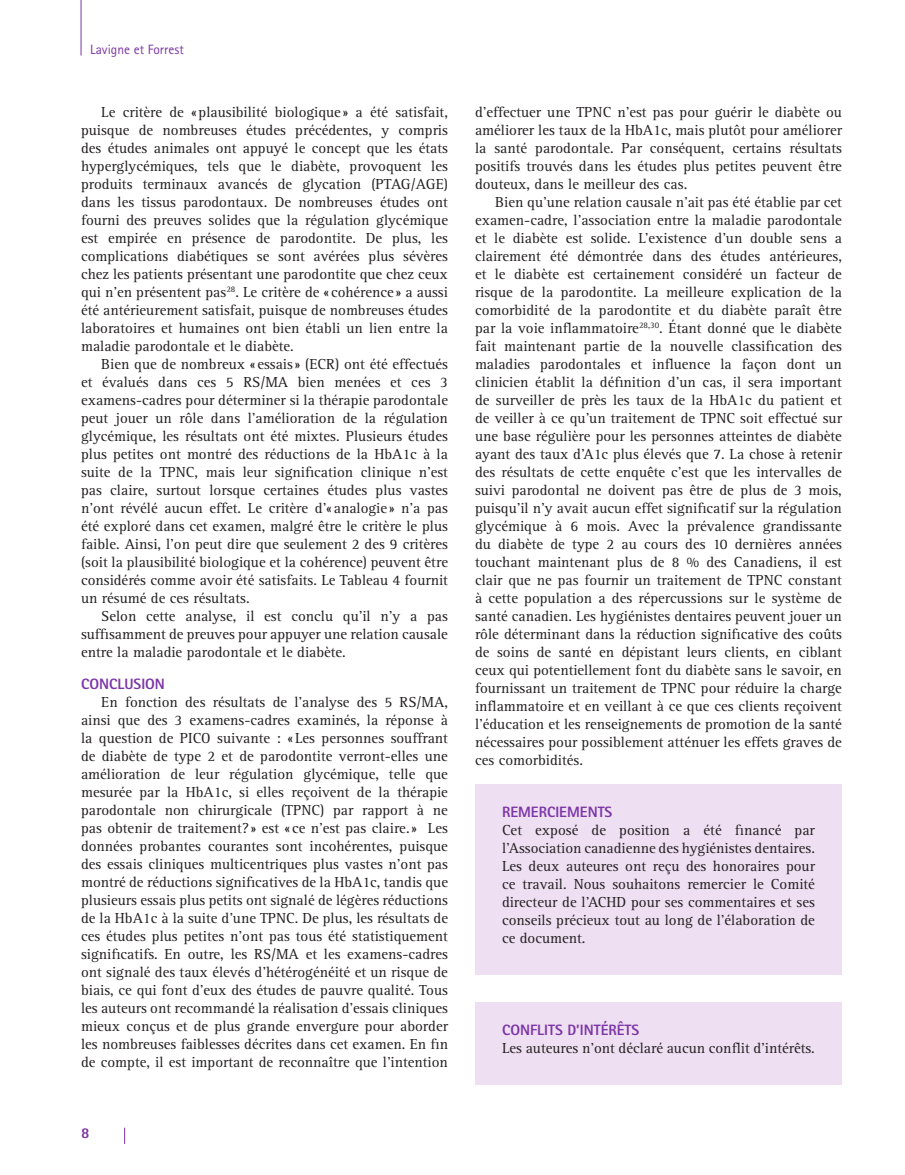
<style>
.page{position:relative;width:905px;height:1175px;background:#fff}
.page>*{position:absolute;margin:0;border:0;box-sizing:border-box;transform-origin:0 0}
.Body{font:15px/18px "Rotis Serif Std";color:#231f20;text-align:justify}
.Acknowledgment_box{font:15px/18px "Rotis Serif Std";color:#231f20;text-align:justify}
.Conflict_of_Interest{font:15px "Rotis Serif Std";color:#231f20}
.subheading_1{font:800 15px "Rotis Sans Serif Std";color:#7c35a6}
.t1{font:13.5px "Rotis Sans Serif Std";color:#7c35a6}
</style>
<div class="page">
<hr style="left:81px;top:0;width:1px;height:56px;background:#7c35a6">
<svg style="left:124px;top:1127px;width:1px;height:16px"></svg>
<div style="left:475px;top:784px;width:367px;height:190px;background:#eedff2"></div>
<div style="left:475px;top:1002px;width:367px;height:82px;background:#eedff2"></div>
<p class="t1" style="left:90px;top:42px;width:95px">Lavigne et Forrest</p>
<p class="Body" style="left:81px;top:103px;width:368px;text-indent:20px">Le critère de «plausibilité biologique » a été satisfait, puisque de nombreuses études précédentes, y compris des études animales ont appuyé le concept que les états hyperglycémiques, tels que le diabète, provoquent les produits terminaux avancés de glycation (PTAG/AGE) dans les tissus parodontaux. De nombreuses études ont fourni des preuves solides que la régulation glycémique est empirée en présence de parodontite. De plus, les complications diabétiques se sont avérées plus sévères chez les patients présentant une parodontite que chez ceux qui n’en présentent pas<sup>28</sup>. Le critère de « cohérence » a aussi été antérieurement satisfait, puisque de nombreuses études laboratoires et humaines ont bien établi un lien entre la maladie parodontale et le diabète.</p>
<p class="Body" style="left:81px;top:355px;width:368px;text-indent:20px">Bien que de nombreux « essais» (ECR) ont été effectués et évalués dans ces 5 RS/MA bien menées et ces 3 examens-cadres pour déterminer si la thérapie parodontale peut jouer un rôle dans l’amélioration de la régulation glycémique, les résultats ont été mixtes. Plusieurs études plus petites ont montré des réductions de la HbA1c à la suite de la TPNC, mais leur signification clinique n’est pas claire, surtout lorsque certaines études plus vastes n’ont révélé aucun effet. Le critère d’« analogie » n’a pas été exploré dans cet examen, malgré être le critère le plus faible. Ainsi, l’on peut dire que seulement 2 des 9 critères (soit la plausibilité biologique et la cohérence) peuvent être considérés comme avoir été satisfaits. Le Tableau 4 fournit un résumé de ces résultats.</p>
<p class="Body" style="left:81px;top:607px;width:368px;text-indent:20px">Selon cette analyse, il est conclu qu’il n’y a pas suffisamment de preuves pour appuyer une relation causale entre la maladie parodontale et le diabète.</p>
<p class="subheading_1" style="left:81px;top:674px;width:85px">CONCLUSION</p>
<p class="Body" style="left:81px;top:693px;width:368px;text-indent:20px">En fonction des résultats de l’analyse des 5 RS/MA, ainsi que des 3 examens-cadres examinés, la réponse à la question de PICO suivante : «Les personnes souffrant de diabète de type 2 et de parodontite verront-elles une amélioration de leur régulation glycémique, telle que mesurée par la HbA1c, si elles reçoivent de la thérapie parodontale non chirurgicale (TPNC) par rapport à ne pas obtenir de traitement? » est « ce n’est pas claire.» Les données probantes courantes sont incohérentes, puisque des essais cliniques multicentriques plus vastes n’ont pas montré de réductions significatives de la HbA1c, tandis que plusieurs essais plus petits ont signalé de légères réductions de la HbA1c à la suite d’une TPNC. De plus, les résultats de ces études plus petites n’ont pas tous été statistiquement significatifs. En outre, les RS/MA et les examens-cadres ont signalé des taux élevés d’hétérogénéité et un risque de biais, ce qui font d’eux des études de pauvre qualité. Tous les auteurs ont recommandé la réalisation d’essais cliniques mieux conçus et de plus grande envergure pour aborder les nombreuses faiblesses décrites dans cet examen. En fin de compte, il est important de reconnaître que l’intention</p>
<p class="subheading_1" style="left:81px;top:1123px;width:10px">8</p>
<p class="Body" style="left:475px;top:103px;width:368px">d’effectuer une TPNC n’est pas pour guérir le diabète ou améliorer les taux de la HbA1c, mais plutôt pour améliorer la santé parodontale. Par conséquent, certains résultats positifs trouvés dans les études plus petites peuvent être douteux, dans le meilleur des cas.</p>
<p class="Body" style="left:475px;top:193px;width:368px;text-indent:20px">Bien qu’une relation causale n’ait pas été établie par cet examen-cadre, l’association entre la maladie parodontale et le diabète est solide. L’existence d’un double sens a clairement été démontrée dans des études antérieures, et le diabète est certainement considéré un facteur de risque de la parodontite. La meilleure explication de la comorbidité de la parodontite et du diabète paraît être par la voie inflammatoire<sup>28,30</sup>. Étant donné que le diabète fait maintenant partie de la nouvelle classification des maladies parodontales et influence la façon dont un clinicien établit la définition d’un cas, il sera important de surveiller de près les taux de la HbA1c du patient et de veiller à ce qu’un traitement de TPNC soit effectué sur une base régulière pour les personnes atteintes de diabète ayant des taux d’A1c plus élevés que 7. La chose à retenir des résultats de cette enquête c’est que les intervalles de suivi parodontal ne doivent pas être de plus de 3 mois, puisqu’il n’y avait aucun effet significatif sur la régulation glycémique à 6 mois. Avec la prévalence grandissante du diabète de type 2 au cours des 10 dernières années touchant maintenant plus de 8 % des Canadiens, il est clair que ne pas fournir un traitement de TPNC constant à cette population a des répercussions sur le système de santé canadien. Les hygiénistes dentaires peuvent jouer un rôle déterminant dans la réduction significative des coûts de soins de santé en dépistant leurs clients, en ciblant ceux qui potentiellement font du diabète sans le savoir, en fournissant un traitement de TPNC pour réduire la charge inflammatoire et en veillant à ce que ces clients reçoivent l’éducation et les renseignements de promotion de la santé nécessaires pour possiblement atténuer les effets graves de ces comorbidités.</p>
<p class="subheading_1" style="left:502px;top:802px;width:112px">REMERCIEMENTS</p>
<p class="Acknowledgment_box" style="left:502px;top:821px;width:314px">Cet exposé de position a été financé par l’Association canadienne des hygiénistes dentaires.<br>Les deux auteures ont reçu des honoraires pour ce travail. Nous souhaitons remercier le Comité directeur de l’ACHD pour ses commentaires et ses conseils précieux tout au long de l’élaboration de ce document.</p>
<p class="subheading_1" style="left:502px;top:1020px;width:139px">CONFLITS D’INTÉRÊTS</p>
<p class="Conflict_of_Interest" style="left:502px;top:1039px;width:314px">Les auteures n’ont déclaré aucun conflit d’intérêts.</p>
</div>
